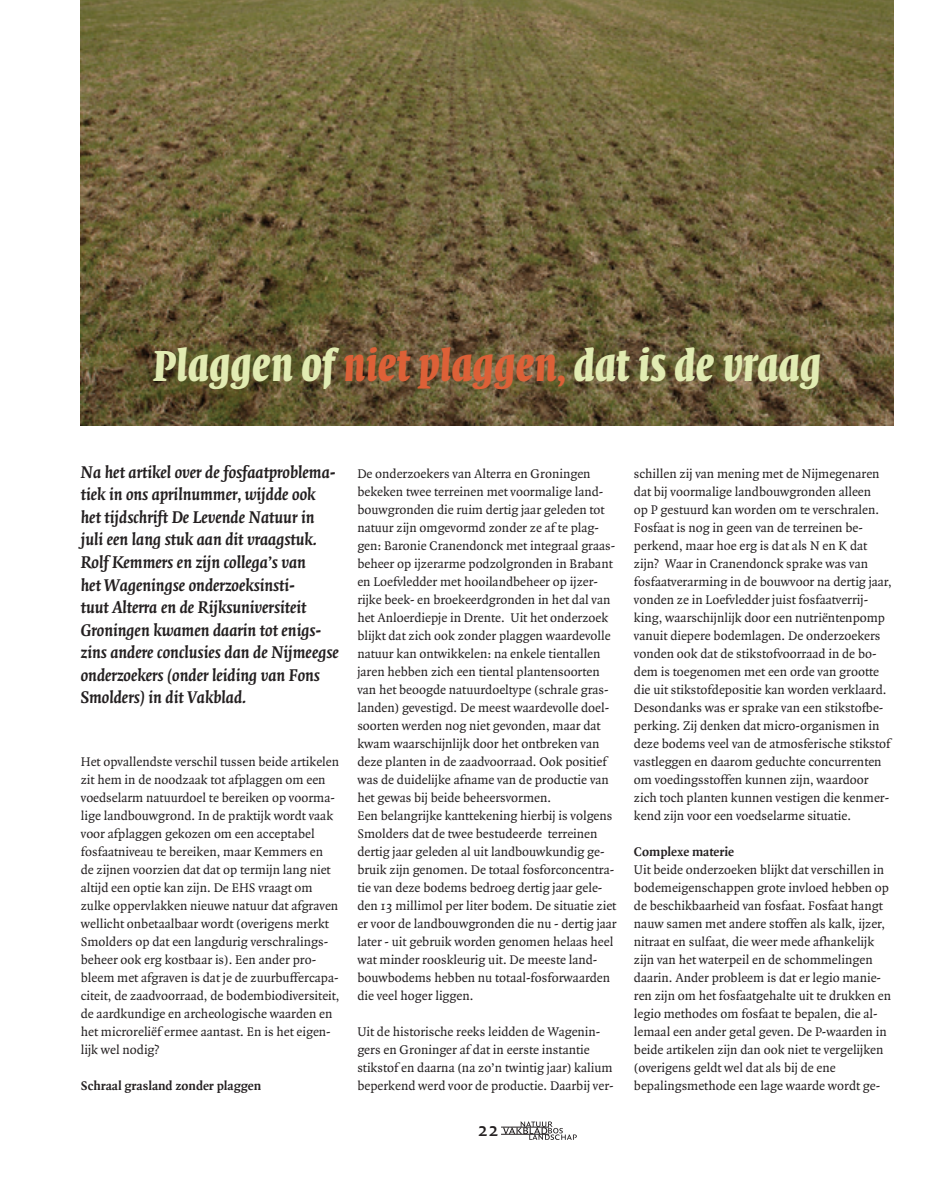
<style>
.page{position:relative;width:936px;height:1191px;background:#fff}
.page>*{position:absolute;margin:0;border:0;box-sizing:border-box;transform-origin:0 0}
.t1{font:italic 700 45px "Quadraat Dis";color:#e1ebb2}
.t2{font:21px "Quadraat Sans";color:#231f20}
.t3{font:italic 700 18px/22.5px "Quadraat";color:#231f20}
.t4{font:13.5px/18px "Quadraat";color:#231f20}
.t5{font:700 13.5px "Quadraat";color:#231f20}
.s1{color:#dd6037}
</style>
<div class="page">
<svg style="left:503px;top:1121px;width:73px;height:18px"></svg>
<hr style="left:501px;top:1126px;width:48px;height:1px;background:#231f20">
<hr style="left:501px;top:1134px;width:48px;height:1px;background:#231f20">
<img style="left:81px;top:0;width:812px;height:425px">
<h1 class="t1" style="left:153px;top:342px;width:670px">Plaggen of <span class="s1">niet plaggen,</span> dat is de vraag</h1>
<p class="t3" style="left:81px;top:461px;width:259px">Na het artikel over de fosfaatproblema&shy;tiek in ons aprilnummer, wijdde ook het tijdschrift De Levende Natuur in juli een lang stuk aan dit vraagstuk.<br>Rolf Kemmers en zijn collega’s van<br>het Wageningse onderzoeksinsti-<br>tuut Alterra en de Rijksuniversiteit Groningen kwamen daarin tot enigs&shy;zins andere conclusies dan de Nijmeegse onderzoekers (onder leiding van Fons Smolders) in dit Vakblad.</p>
<p class="t4" style="left:81px;top:753px;width:260px">Het opvallendste verschil tussen beide artikelen zit hem in de noodzaak tot afplaggen om een voedselarm natuurdoel te bereiken op voorma&shy;lige landbouwgrond. In de praktijk wordt vaak voor afplaggen gekozen om een acceptabel fosfaatniveau te bereiken, maar Kemmers en<br>de zijnen voorzien dat dat op termijn lang niet altijd een optie kan zijn. De EHS vraagt om zulke oppervlakken nieuwe natuur dat afgraven wellicht onbetaalbaar wordt (overigens merkt Smolders op dat een langdurig verschralings&shy;beheer ook erg kostbaar is). Een ander pro&shy;bleem met afgraven is dat je de zuurbuffercapa&shy;citeit, de zaadvoorraad, de bodembiodiversiteit, de aardkundige en archeologische waarden en het microreliëf ermee aantast. En is het eigen&shy;lijk wel nodig?</p>
<p class="t5" style="left:81px;top:1078px;width:182px">Schraal grasland zonder plaggen</p>
<p class="t4" style="left:357px;top:465px;width:261px">De onderzoekers van Alterra en Groningen bekeken twee terreinen met voormalige land&shy;bouwgronden die ruim dertig jaar geleden tot natuur zijn omgevormd zonder ze af te plag&shy;gen: Baronie Cranendonck met integraal graas&shy;beheer op ijzerarme podzolgronden in Brabant en Loefvledder met hooilandbeheer op ijzer&shy;rijke beek- en broekeerdgronden in het dal van het Anloerdiepje in Drente. Uit het onderzoek blijkt dat zich ook zonder plaggen waardevolle natuur kan ontwikkelen: na enkele tientallen jaren hebben zich een tiental plantensoorten van het beoogde natuurdoeltype (schrale gras&shy;landen) gevestigd. De meest waardevolle doel&shy;soorten werden nog niet gevonden, maar dat kwam waarschijnlijk door het ontbreken van deze planten in de zaadvoorraad. Ook positief was de duidelijke afname van de productie van het gewas bij beide beheersvormen.<br>Een belangrijke kanttekening hierbij is volgens Smolders dat de twee bestudeerde terreinen dertig jaar geleden al uit landbouwkundig ge&shy;bruik zijn genomen. De totaal fosforconcentra&shy;tie van deze bodems bedroeg dertig jaar gele&shy;den 13 millimol per liter bodem. De situatie ziet er voor de landbouwgronden die nu - dertig jaar later - uit gebruik worden genomen helaas heel wat minder rooskleurig uit. De meeste land&shy;bouwbodems hebben nu totaal-fosforwaarden die veel hoger liggen.</p>
<p class="t4" style="left:357px;top:1023px;width:258px">Uit de historische reeks leidden de Wagenin&shy;gers en Groninger af dat in eerste instantie stikstof en daarna (na zo’n twintig jaar) kalium beperkend werd voor de productie. Daarbij ver-</p>
<h2 class="t2" style="left:478px;top:1117px;width:22px">22</h2>
<p class="t4" style="left:634px;top:465px;width:259px">schillen zij van mening met de Nijmegenaren dat bij voormalige landbouwgronden alleen<br>op P gestuurd kan worden om te verschralen.<br>Fosfaat is nog in geen van de terreinen be&shy;perkend, maar hoe erg is dat als N en K dat zijn? Waar in Cranendonck sprake was van fosfaatverarming in de bouwvoor na dertig jaar, vonden ze in Loefvledder juist fosfaatverrij&shy;king, waarschijnlijk door een nutriëntenpomp vanuit diepere bodemlagen. De onderzoekers vonden ook dat de stikstofvoorraad in de bo&shy;dem is toegenomen met een orde van grootte die uit stikstofdepositie kan worden verklaard.<br>Desondanks was er sprake van een stikstofbe&shy;perking. Zij denken dat micro-organismen in deze bodems veel van de atmosferische stikstof vastleggen en daarom geduchte concurrenten om voedingsstoffen kunnen zijn, waardoor zich toch planten kunnen vestigen die kenmer&shy;kend zijn voor een voedselarme situatie.</p>
<p class="t5" style="left:634px;top:844px;width:102px">Complexe materie</p>
<p class="t4" style="left:634px;top:861px;width:259px">Uit beide onderzoeken blijkt dat verschillen in bodemeigenschappen grote invloed hebben op de beschikbaarheid van fosfaat. Fosfaat hangt nauw samen met andere stoffen als kalk, ijzer, nitraat en sulfaat, die weer mede afhankelijk zijn van het waterpeil en de schommelingen daarin. Ander probleem is dat er legio manie&shy;ren zijn om het fosfaatgehalte uit te drukken en legio methodes om fosfaat te bepalen, die al&shy;lemaal een ander getal geven. De P-waarden in beide artikelen zijn dan ook niet te vergelijken (overigens geldt wel dat als bij de ene bepalingsmethode een lage waarde wordt ge-</p>
</div>
